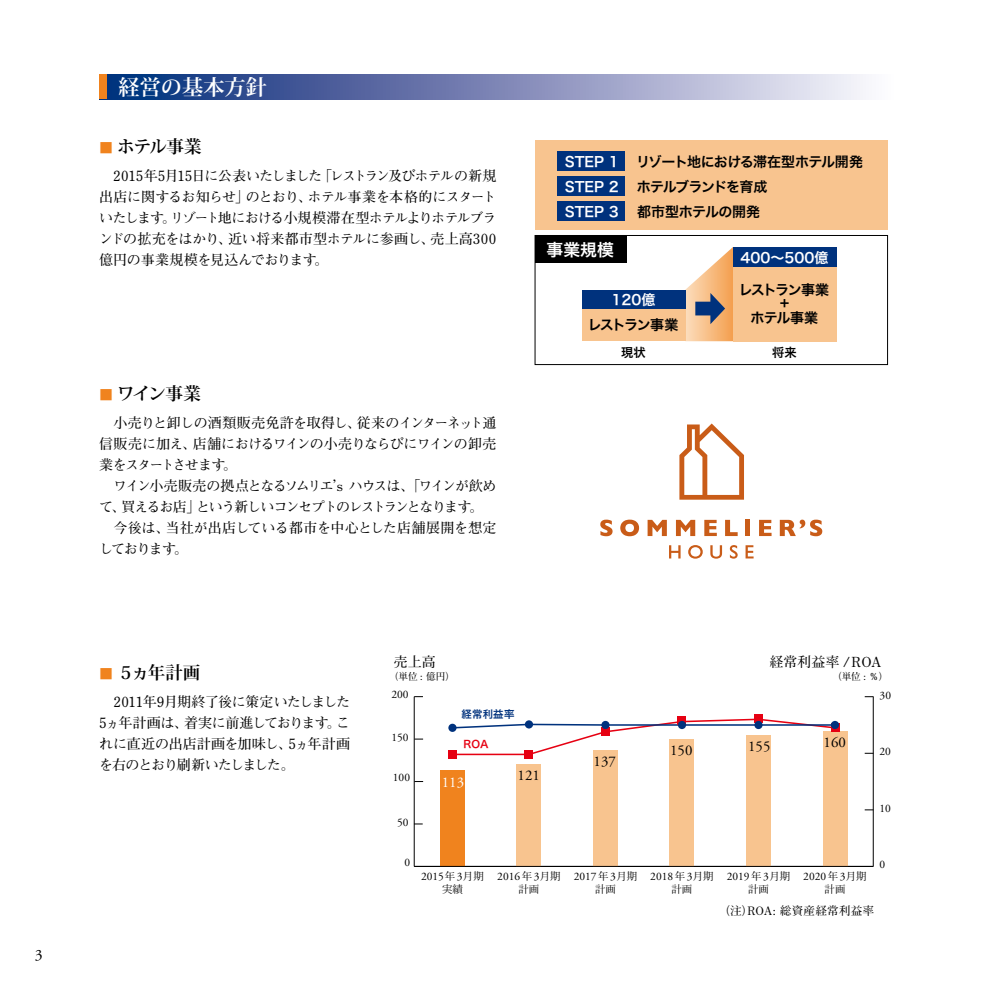
<style>
.page{position:relative;width:993px;height:993px;background:#fff}
.page>*{position:absolute;margin:0;border:0;box-sizing:border-box;transform-origin:0 0}
.t1{font:700 21.18px "Koz Min Pro";color:#fff}
.t2{font:700 17.5px "Koz Min Pro";letter-spacing:-.04em;color:#000}
.t3{font:16.8px "Hira Kaku Pro W6";color:#fff}
.t4{font:15.75px "Adobe Garamond";color:#000}
.t5{font:14.88px "Adobe Garamond";color:#000}
.t6{font:14.88px "Adobe Garamond";color:#fff}
.t7{font:700 14px/21px "Futo Min A101 Pro";letter-spacing:-.045em;color:#000;text-align:justify}
.t8{font:700 14px/21px "Futo Min A101 Pro";letter-spacing:-.065em;color:#000}
.t9{font:14px "Hira Kaku Pro W6";color:#fff}
.t10{font:14px "Hira Kaku Pro W6";letter-spacing:-.045em;color:#000}
.t11{font:14px/12.6px "Hira Kaku Pro W6";letter-spacing:-.115em;color:#000;text-align:center}
.t12{font:14px "Hira Kaku Pro W6";letter-spacing:-.095em;color:#000}
.t13{font:14px "Hira Kaku Pro W6";letter-spacing:-.015em;color:#000}
.t14{font:700 13.83px "Futo Min A101 Pro";letter-spacing:.005em;color:#000}
.t15{font:12.25px "Hira Kaku Pro W6";color:#000}
.t16{font:700 11.55px "Futo Min A101 Pro";letter-spacing:.015em;color:#000}
.t17{font:11.38px "Adobe Garamond";color:#000}
.t18{font:10.33px "Koz Min Pro";color:#000}
.t19{font:10.33px "Hira Kaku Pro W6";letter-spacing:.02em;color:#00327d}
.t20{font:10.33px "Hira Kaku Pro W6";color:#e60012}
.t21{font:700 9.62px "Futo Min A101 Pro";color:#000}
.s1{font-size:14px;color:#f0831e}
.s2{font-family:"Koz Min Pro";font-size:10.33px}
</style>
<div class="page">
<div style="left:99px;top:74px;width:794px;height:25px;background:linear-gradient(to right,#002375,#fdf3fb)"></div>
<div style="left:99px;top:74px;width:8px;height:25px;background:#f0831e"></div>
<div style="left:535px;top:140px;width:352px;height:89px;background:#f8c48f"></div>
<div style="left:534px;top:235px;width:353px;height:130px;border:1px solid #000"></div>
<div style="left:535px;top:235px;width:91px;height:28px;background:#000"></div>
<div style="left:557px;top:151px;width:67px;height:19px;background:#00327d"></div>
<div style="left:582px;top:289px;width:103px;height:20px;background:#00327d"></div>
<div style="left:582px;top:309px;width:103px;height:32px;background:#f8c48f"></div>
<div style="left:732px;top:247px;width:104px;height:20px;background:#00327d"></div>
<div style="left:732px;top:267px;width:104px;height:74px;background:#f8c48f"></div>
<div style="left:557px;top:176px;width:67px;height:20px;background:#00327d"></div>
<div style="left:557px;top:201px;width:67px;height:20px;background:#00327d"></div>
<svg style="left:685px;top:248px;width:47px;height:93px"></svg>
<svg style="left:600px;top:519px;width:12px;height:17px"></svg>
<svg style="left:620px;top:519px;width:19px;height:17px"></svg>
<svg style="left:647px;top:519px;width:19px;height:17px"></svg>
<svg style="left:676px;top:519px;width:19px;height:17px"></svg>
<svg style="left:704px;top:519px;width:12px;height:17px"></svg>
<svg style="left:725px;top:519px;width:12px;height:17px"></svg>
<div style="left:745px;top:519px;width:5px;height:17px;background:#c95c18"></div>
<svg style="left:759px;top:519px;width:12px;height:17px"></svg>
<svg style="left:779px;top:519px;width:43px;height:17px"></svg>
<svg style="left:669px;top:545px;width:11px;height:13px"></svg>
<svg style="left:688px;top:545px;width:14px;height:13px"></svg>
<svg style="left:710px;top:545px;width:11px;height:13px"></svg>
<svg style="left:729px;top:545px;width:8px;height:13px"></svg>
<svg style="left:745px;top:545px;width:8px;height:13px"></svg>
<svg style="left:679px;top:423px;width:64px;height:76px"></svg>
<hr style="left:414px;top:696px;width:1px;height:170px;background:#000">
<div style="left:440px;top:770px;width:25px;height:96px;background:#f0831e"></div>
<div style="left:516px;top:763px;width:25px;height:103px;background:#f8c48f"></div>
<div style="left:592px;top:750px;width:25px;height:116px;background:#f8c48f"></div>
<div style="left:669px;top:738px;width:24px;height:128px;background:#f8c48f"></div>
<div style="left:746px;top:734px;width:24px;height:132px;background:#f8c48f"></div>
<div style="left:822px;top:730px;width:25px;height:136px;background:#f8c48f"></div>
<hr style="left:414px;top:865px;width:458px;height:1px;background:#000">
<hr style="left:872px;top:696px;width:1px;height:170px;background:#000">
<svg style="left:450px;top:717px;width:386px;height:39px"></svg>
<hr style="left:605px;top:724px;width:76px;height:1px;background:#00327d">
<hr style="left:681px;top:724px;width:77px;height:1px;background:#00327d">
<hr style="left:758px;top:724px;width:76px;height:1px;background:#00327d">
<div style="left:448px;top:723px;width:8px;height:8px;background:#00327d;border-radius:50%"></div>
<div style="left:524px;top:720px;width:9px;height:8px;background:#00327d;border-radius:50%"></div>
<div style="left:448px;top:750px;width:8px;height:8px;background:#e60012"></div>
<div style="left:524px;top:750px;width:9px;height:8px;background:#e60012"></div>
<svg style="left:601px;top:727px;width:8px;height:8px"></svg>
<div style="left:677px;top:716px;width:8px;height:8px;background:#e60012"></div>
<div style="left:753px;top:714px;width:9px;height:8px;background:#e60012"></div>
<svg style="left:830px;top:726px;width:8px;height:5px"></svg>
<svg style="left:601px;top:720px;width:8px;height:8px"></svg>
<svg style="left:677px;top:720px;width:8px;height:8px"></svg>
<svg style="left:754px;top:720px;width:8px;height:8px"></svg>
<svg style="left:830px;top:720px;width:8px;height:8px"></svg>
<p class="t4" style="left:35px;top:946px;width:9px">3</p>
<h1 class="t1" style="left:118px;top:71px;width:150px">経営の基本方針</h1>
<p class="t2" style="left:99px;top:133px;width:104px"><span class="s1">■</span> ホテル事業</p>
<p class="t7" style="left:99px;top:163px;width:398px">　2015年5月15日に公表いたしました「レストラン及びホテルの新規出店に関するお知らせ」のとおり、ホテル事業を本格的にスタートいたします。リゾート地における小規模滞在型ホテルよりホテルブランドの拡充をはかり、近い将来都市型ホテルに参画し、売上高300億円の事業規模を見込んでおります。</p>
<p class="t2" style="left:99px;top:380px;width:103px"><span class="s1">■</span> ワイン事業</p>
<p class="t8" style="left:99px;top:410px;width:398px">　小売りと卸しの酒類販売免許を取得し、従来のインターネット通信販売に加え、店舗におけるワインの小売りならびにワインの卸売業をスタートさせます。<br>　ワイン小売販売の拠点となるソムリエ’s ハウスは、「ワインが飲めて、買えるお店」という新しいコンセプトのレストランとなります。　今後は、当社が出店している都市を中心とした店舗展開を想定しております。</p>
<p class="t9" style="left:564px;top:148px;width:56px">STEP 1</p>
<p class="t10" style="left:635px;top:148px;width:228px">リゾート地における滞在型ホテル開発</p>
<p class="t9" style="left:564px;top:174px;width:56px">STEP 2</p>
<p class="t12" style="left:636px;top:174px;width:132px">ホテルブランドを育成</p>
<p class="t9" style="left:564px;top:199px;width:56px">STEP 3</p>
<p class="t13" style="left:637px;top:199px;width:125px">都市型ホテルの開発</p>
<p class="t3" style="left:546px;top:234px;width:69px">事業規模</p>
<p class="t9" style="left:611px;top:287px;width:45px">120億</p>
<p class="t11" style="left:587px;top:318px;width:92px">レストラン事業</p>
<p class="t15" style="left:621px;top:341px;width:26px">現状</p>
<p class="t9" style="left:740px;top:245px;width:89px">400～500億</p>
<p class="t11" style="left:738px;top:282px;width:92px">レストラン事業+</p>
<p class="t10" style="left:750px;top:305px;width:69px">ホテル事業</p>
<p class="t15" style="left:772px;top:341px;width:26px">将来</p>
<p class="t2" style="left:99px;top:659px;width:102px"><span class="s1">■</span> ５ヵ年計画</p>
<p class="t7" style="left:99px;top:689px;width:252px">　2011年9月期終了後に策定いたしました5ヵ年計画は、着実に前進しております。これに直近の出店計画を加味し、5ヵ年計画を右のとおり刷新いたしました。</p>
<p class="t14" style="left:393px;top:650px;width:44px">売上高</p>
<p class="t21" style="left:389px;top:668px;width:68px">（単位 : 億円）</p>
<p class="t17" style="left:391px;top:688px;width:19px">200</p>
<p class="t17" style="left:391px;top:730px;width:19px">150</p>
<p class="t17" style="left:393px;top:771px;width:19px">100</p>
<p class="t17" style="left:397px;top:815px;width:13px">50</p>
<p class="t17" style="left:404px;top:855px;width:7px">0</p>
<p class="t19" style="left:461px;top:704px;width:54px">経常利益率</p>
<p class="t20" style="left:463px;top:734px;width:27px">ROA</p>
<p class="t6" style="left:441px;top:773px;width:24px">113</p>
<p class="t5" style="left:517px;top:767px;width:24px">121</p>
<p class="t5" style="left:593px;top:753px;width:24px">137</p>
<p class="t14" style="left:769px;top:650px;width:113px">経常利益率 /ROA</p>
<p class="t21" style="left:831px;top:668px;width:58px">（単位 : ％）</p>
<p class="t5" style="left:670px;top:742px;width:24px">150</p>
<p class="t5" style="left:748px;top:738px;width:24px">155</p>
<p class="t5" style="left:823px;top:734px;width:24px">160</p>
<p class="t17" style="left:879px;top:689px;width:13px">30</p>
<p class="t17" style="left:879px;top:745px;width:13px">20</p>
<p class="t17" style="left:879px;top:802px;width:13px">10</p>
<p class="t17" style="left:879px;top:858px;width:7px">0</p>
<p class="t17" style="left:421px;top:870px;width:64px">2015<span class="s2">年</span>3<span class="s2">月期</span></p>
<p class="t18" style="left:442px;top:881px;width:22px">実績</p>
<p class="t17" style="left:497px;top:870px;width:65px">2016<span class="s2">年</span>3<span class="s2">月期</span></p>
<p class="t18" style="left:518px;top:881px;width:22px">計画</p>
<p class="t17" style="left:573px;top:870px;width:65px">2017<span class="s2">年</span>3<span class="s2">月期</span></p>
<p class="t18" style="left:595px;top:881px;width:22px">計画</p>
<p class="t17" style="left:650px;top:870px;width:65px">2018<span class="s2">年</span>3<span class="s2">月期</span></p>
<p class="t18" style="left:671px;top:881px;width:22px">計画</p>
<p class="t17" style="left:726px;top:870px;width:65px">2019<span class="s2">年</span>3<span class="s2">月期</span></p>
<p class="t18" style="left:747px;top:881px;width:22px">計画</p>
<p class="t17" style="left:803px;top:870px;width:65px">2020<span class="s2">年</span>3<span class="s2">月期</span></p>
<p class="t18" style="left:824px;top:881px;width:22px">計画</p>
<p class="t16" style="left:718px;top:901px;width:157px">（注）ROA: 総資産経常利益率</p>
</div>
